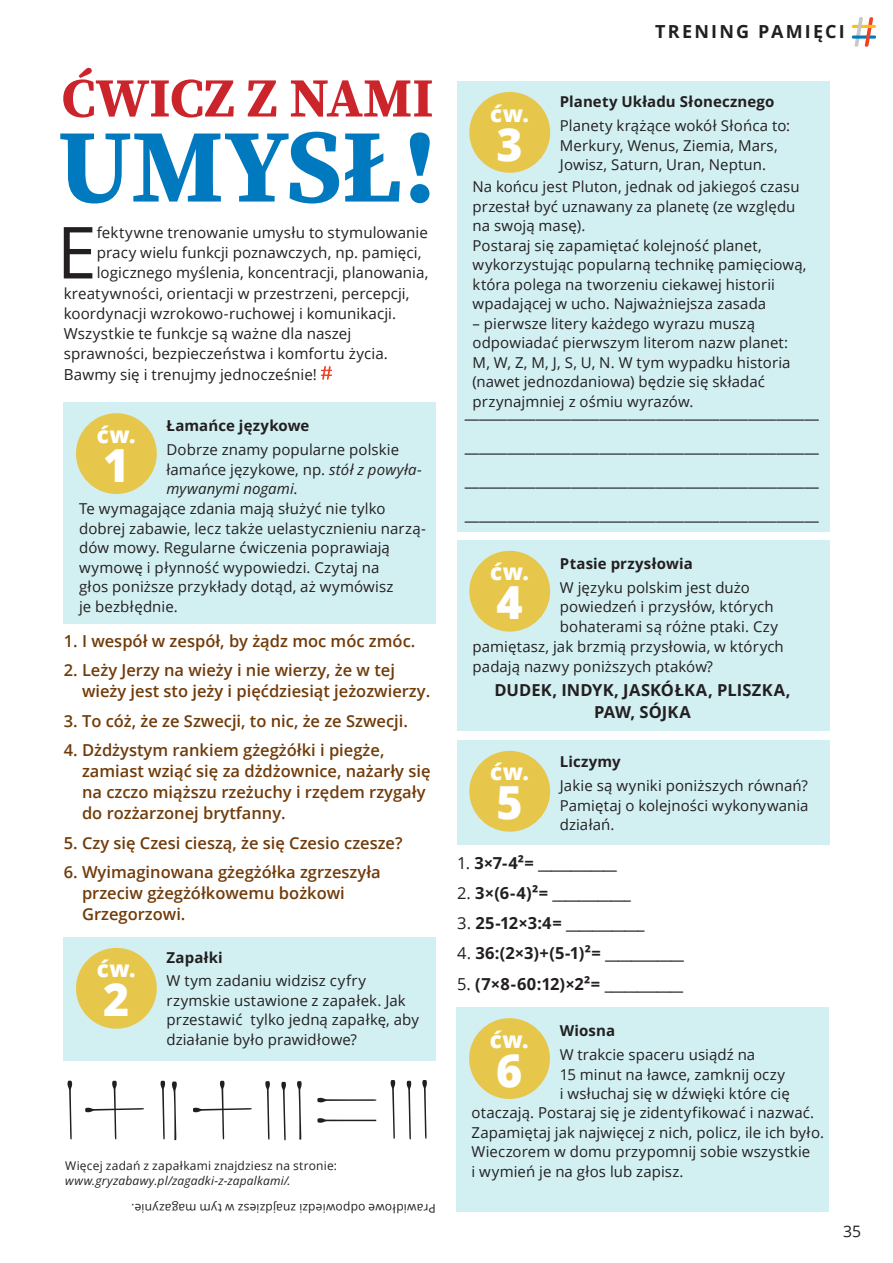
<style>
.page{position:relative;width:893px;height:1263px;background:#fff}
.page>*{position:absolute;margin:0;border:0;box-sizing:border-box;transform-origin:0 0}
.t1{font:103.5px "Source Serif Variable";letter-spacing:-.01em;color:#0079bf}
.Body_Sans_10_12_Inicjal{font:71.85px "Open Sans";color:#231f20}
.t2{font:54.9px "Source Serif Variable";letter-spacing:-.005em;color:#cb242b}
.t3{font:800 45.6px "Open Sans";color:#fff}
.t4{font:800 22.8px "Open Sans";letter-spacing:.025em;color:#fff}
.t5{font:700 18px "Open Sans";letter-spacing:.12em;color:#231f20}
.t6{font:600 16.5px/21px "Open Sans";color:#713b09}
.t7{font:600 16.5px/34px "Open Sans";color:#231f20;text-align:justify}
.t8{font:700 16.5px/21.8px "Open Sans";letter-spacing:.005em;color:#231f20;text-align:center}
.t9{font:15.75px "Open Sans";color:#231f20}
.Body_Sans_10_12_Inicjal-2{font:15.15px "Open Sans";letter-spacing:.005em;color:#231f20}
.t10{font:15px/19.5px "Open Sans";letter-spacing:.005em;color:#231f20}
.t11{font:700 15px "Open Sans";letter-spacing:.01em;color:#231f20}
.t12{font:12px "Open Sans";letter-spacing:.015em;color:#231f20}
.t13{font:italic 12px "Open Sans";letter-spacing:.015em;color:#231f20}
.s1{font-style:italic}
.s2{font-weight:400}
</style>
<div class="page">
<svg style="left:321px;top:366px;width:11px;height:14px"></svg>
<div style="left:457px;top:81px;width:372px;height:450px;background:#d2eff2"></div>
<div style="left:64px;top:402px;width:372px;height:222px;background:#d2eff2"></div>
<div style="left:76px;top:413px;width:81px;height:81px;background:#e7c74b;border-radius:50%"></div>
<div style="left:457px;top:540px;width:372px;height:191px;background:#d2eff2"></div>
<div style="left:457px;top:740px;width:372px;height:104px;background:#d2eff2"></div>
<div style="left:64px;top:937px;width:372px;height:123px;background:#d2eff2"></div>
<div style="left:469px;top:551px;width:81px;height:81px;background:#e7c74b;border-radius:50%"></div>
<div style="left:469px;top:751px;width:81px;height:81px;background:#e7c74b;border-radius:50%"></div>
<div style="left:76px;top:948px;width:81px;height:81px;background:#e7c74b;border-radius:50%"></div>
<div style="left:469px;top:92px;width:81px;height:81px;background:#e7c74b;border-radius:50%"></div>
<svg style="left:317px;top:1118px;width:59px;height:5px"></svg>
<svg style="left:390px;top:1080px;width:5px;height:58px"></svg>
<svg style="left:317px;top:1098px;width:59px;height:4px"></svg>
<svg style="left:422px;top:1080px;width:5px;height:58px"></svg>
<svg style="left:160px;top:1080px;width:5px;height:59px"></svg>
<svg style="left:85px;top:1080px;width:59px;height:59px"></svg>
<svg style="left:193px;top:1080px;width:59px;height:59px"></svg>
<svg style="left:297px;top:1081px;width:5px;height:58px"></svg>
<svg style="left:407px;top:1080px;width:4px;height:59px"></svg>
<svg style="left:67px;top:1080px;width:5px;height:59px"></svg>
<svg style="left:265px;top:1081px;width:5px;height:58px"></svg>
<svg style="left:172px;top:1081px;width:5px;height:59px"></svg>
<svg style="left:281px;top:1081px;width:5px;height:59px"></svg>
<div style="left:457px;top:1007px;width:372px;height:205px;background:#d2eff2"></div>
<div style="left:469px;top:1018px;width:81px;height:81px;background:#e7c74b;border-radius:50%"></div>
<svg style="left:852px;top:17px;width:24px;height:30px"></svg>
<p class="t2" style="left:61px;top:62px;width:374px">ĆWICZ Z NAMI</p>
<p class="t1" style="left:57px;top:98px;width:382px">UMYSŁ!</p>
<p class="Body_Sans_10_12_Inicjal" style="left:57px;top:203px;width:41px">E</p>
<p class="Body_Sans_10_12_Inicjal-2" style="left:97px;top:222px;width:333px">fektywne trenowanie umysłu to stymulowanie</p>
<p class="Body_Sans_10_12_Inicjal-2" style="left:97px;top:242px;width:326px">pracy wielu funkcji poznawczych, np. pamięci,</p>
<p class="Body_Sans_10_12_Inicjal-2" style="left:97px;top:263px;width:333px">logicznego myślenia, koncentracji, planowania,</p>
<p class="Body_Sans_10_12_Inicjal-2" style="left:64px;top:283px;width:347px">kreatywności, orientacji w przestrzeni, percepcji,</p>
<p class="Body_Sans_10_12_Inicjal-2" style="left:64px;top:303px;width:334px">koordynacji wzrokowo-ruchowej i komunikacji.</p>
<p class="Body_Sans_10_12_Inicjal-2" style="left:64px;top:323px;width:289px">Wszystkie te funkcje są ważne dla naszej</p>
<p class="Body_Sans_10_12_Inicjal-2" style="left:64px;top:344px;width:326px">sprawności, bezpieczeństwa i komfortu życia.</p>
<p class="Body_Sans_10_12_Inicjal-2" style="left:64px;top:364px;width:255px">Bawmy się i trenujmy jednocześnie!</p>
<h3 class="t4" style="left:97px;top:417px;width:40px">ćw.</h3>
<h3 class="t3" style="left:103px;top:430px;width:28px">1</h3>
<p class="t11" style="left:167px;top:415px;width:144px">Łamańce językowe</p>
<p class="t10" style="left:167px;top:439px;width:257px">Dobrze znamy popularne polskie łamańce językowe, np. <span class="s1">stół z powyła&shy;mywanymi nogami</span>.</p>
<p class="t10" style="left:79px;top:498px;width:348px">Te wymagające zdania mają służyć nie tylko dobrej zabawie, lecz także uelastycznieniu narzą&shy;dów mowy. Regularne ćwiczenia poprawiają wymowę i płynność wypowiedzi. Czytaj na<br>głos poniższe przykłady dotąd, aż wymówisz<br>je bezbłędnie.</p>
<p class="t6" style="left:64px;top:630px;width:353px">1. I wespół w zespół, by żądz moc móc zmóc.</p>
<p class="t6" style="left:82px;top:660px;width:350px;text-indent:-18px">2. Leży Jerzy na wieży i nie wierzy, że w tej wieży jest sto jeży i pięćdziesiąt jeżozwierzy.</p>
<p class="t6" style="left:64px;top:710px;width:346px">3. To cóż, że ze Szwecji, to nic, że ze Szwecji.</p>
<p class="t6" style="left:82px;top:740px;width:350px;text-indent:-18px">4. Dżdżystym rankiem gżegżółki i piegże, zamiast wziąć się za dżdżownice, nażarły się na czczo miąższu rzeżuchy i rzędem rzygały do rozżarzonej brytfanny.</p>
<p class="t6" style="left:64px;top:832px;width:340px">5. Czy się Czesi cieszą, że się Czesio czesze?</p>
<p class="t6" style="left:82px;top:862px;width:300px;text-indent:-18px">6. Wyimaginowana gżegżółka zgrzeszyła przeciw gżegżółkowemu bożkowi<br>Grzegorzowi.</p>
<h3 class="t4" style="left:97px;top:952px;width:40px">ćw.</h3>
<h3 class="t3" style="left:103px;top:965px;width:28px">2</h3>
<p class="t11" style="left:167px;top:946px;width:58px">Zapałki</p>
<p class="t10" style="left:167px;top:971px;width:254px">W tym zadaniu widzisz cyfry rzymskie ustawione z zapałek. Jak przestawić tylko jedną zapałkę, aby działanie było prawidłowe?</p>
<p class="t12" style="left:65px;top:1157px;width:273px">Więcej zadań z zapałkami znajdziesz na stronie:</p>
<p class="t13" style="left:65px;top:1172px;width:227px">www.gryzabawy.pl/zagadki-z-zapalkami/.</p>
<p class="t12" style="left:436px;top:1216px;width:306px;rotate:-180deg">Prawidłowe odpowiedzi znajdziesz w tym magazynie.</p>
<h3 class="t4" style="left:490px;top:96px;width:40px">ćw.</h3>
<h3 class="t3" style="left:496px;top:109px;width:28px">3</h3>
<p class="t5" style="left:655px;top:19px;width:191px">TRENING PAMIĘCI</p>
<p class="t11" style="left:560px;top:91px;width:216px">Planety Układu Słonecznego</p>
<p class="t10" style="left:560px;top:116px;width:232px">Planety krążące wokół Słońca to:<br>Merkury, Wenus, Ziemia, Mars,<br>Jowisz, Saturn, Uran, Neptun.</p>
<p class="t10" style="left:472px;top:177px;width:336px">Na końcu jest Pluton, jednak od jakiegoś czasu przestał być uznawany za planetę (ze względu na swoją masę).<br>Postaraj się zapamiętać kolejność planet, wykorzystując popularną technikę pamięciową, która polega na tworzeniu ciekawej historii wpadającej w ucho. Najważniejsza zasada</p>
<p class="t10" style="left:472px;top:313px;width:319px">– pierwsze litery każdego wyrazu muszą odpowiadać pierwszym literom nazw planet:<br>M, W, Z, M, J, S, U, N. W tym wypadku historia (nawet jednozdaniowa) będzie się składać przynajmniej z ośmiu wyrazów.</p>
<p class="t7" style="left:465px;top:394px;width:355px">__________________________________________________ __________________________________________________ __________________________________________________ __________________________________________________</p>
<h3 class="t4" style="left:490px;top:555px;width:40px">ćw.</h3>
<h3 class="t3" style="left:496px;top:568px;width:28px">4</h3>
<p class="t11" style="left:560px;top:553px;width:134px">Ptasie przysłowia</p>
<p class="t10" style="left:560px;top:577px;width:220px">W języku polskim jest dużo powiedzeń i przysłów, których bohaterami są różne ptaki. Czy</p>
<p class="t10" style="left:472px;top:636px;width:313px">pamiętasz, jak brzmią przysłowia, w których padają nazwy poniższych ptaków?</p>
<p class="t8" style="left:494px;top:679px;width:298px">DUDEK, INDYK, JASKÓŁKA, PLISZKA,<br>PAW, SÓJKA</p>
<h3 class="t4" style="left:490px;top:755px;width:40px">ćw.</h3>
<h3 class="t3" style="left:496px;top:768px;width:28px">5</h3>
<p class="t11" style="left:560px;top:751px;width:62px">Liczymy</p>
<p class="t10" style="left:560px;top:775px;width:250px;text-align:justify">Jakie są wyniki poniższych równań?<br>Pamiętaj o kolejności wykonywania działań.</p>
<p class="t8" style="left:457px;top:851px;width:161px"><span class="s2">1.</span> 3×7-4²= ______ ______</p>
<p class="t8" style="left:457px;top:882px;width:175px"><span class="s2">2.</span> 3×(6-4)²= ______ ______</p>
<p class="t8" style="left:457px;top:912px;width:189px"><span class="s2">3.</span> 25-12×3:4= ______ ______</p>
<p class="t8" style="left:457px;top:942px;width:228px"><span class="s2">4.</span> 36:(2×3)+(5-1)²= ______ ______</p>
<p class="t8" style="left:457px;top:972px;width:228px"><span class="s2">5.</span> (7×8-60:12)×2²= ______ ______</p>
<p class="t11" style="left:560px;top:1020px;width:57px">Wiosna</p>
<p class="t10" style="left:560px;top:1044px;width:232px">W trakcie spaceru usiądź na<br>15 minut na ławce, zamknij oczy i wsłuchaj się w dźwięki które cię</p>
<h3 class="t4" style="left:490px;top:1022px;width:40px">ćw.</h3>
<h3 class="t3" style="left:496px;top:1035px;width:28px">6</h3>
<p class="t10" style="left:472px;top:1102px;width:354px">otaczają. Postaraj się je zidentyfikować i nazwać.<br>Zapamiętaj jak najwięcej z nich, policz, ile ich było.<br>Wieczorem w domu przypomnij sobie wszystkie<br>i wymień je na głos lub zapisz.</p>
<p class="t9" style="left:843px;top:1220px;width:20px">35</p>
</div>
